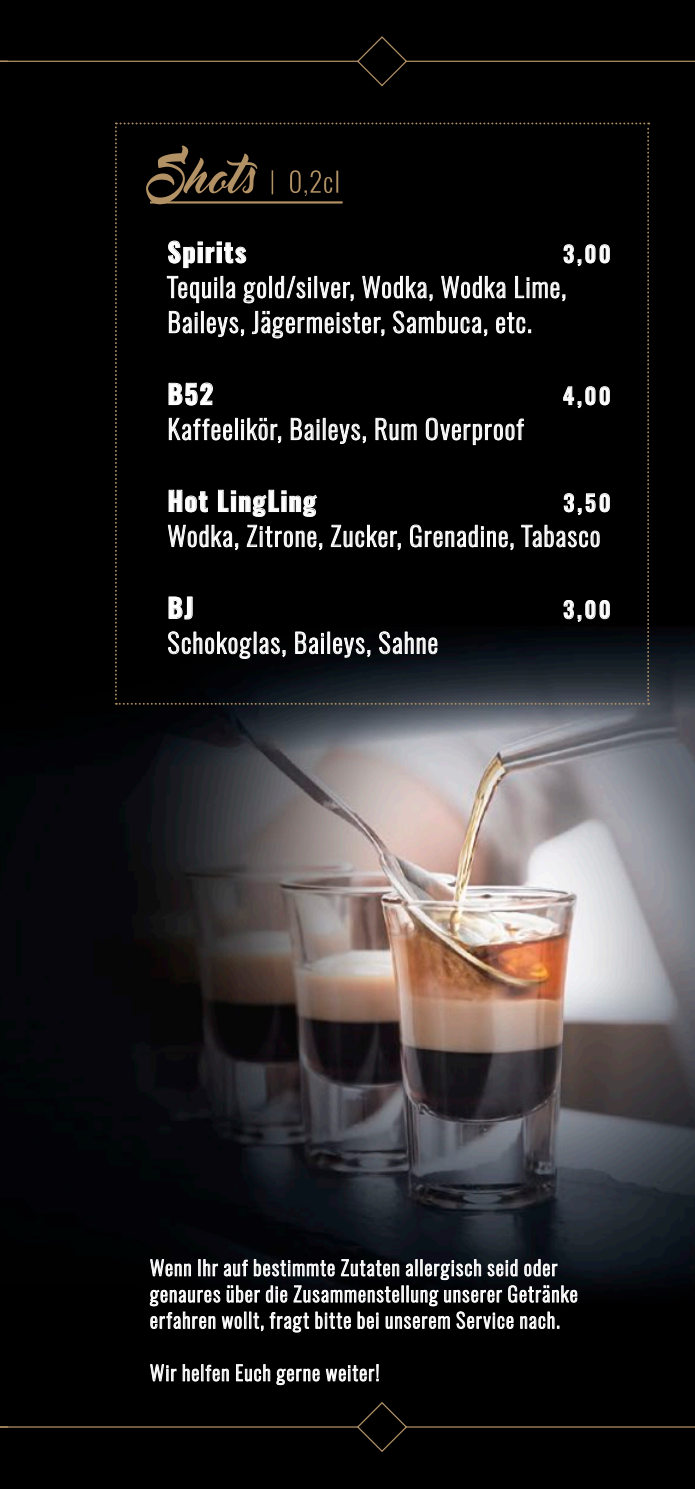
<style>
.page{position:relative;width:695px;height:1489px;background:#fff}
.page>*{position:absolute;margin:0;border:0;box-sizing:border-box;transform-origin:0 0}
.t1{font:300 26.25px/35px "Oswald";letter-spacing:.045em;color:#fff}
.t2{font:700 26.25px "Oswald";letter-spacing:.05em;color:#fff}
.t3{font:500 22px "Oswald";letter-spacing:.135em;color:#fff}
.t4{font:300 20px/26.2px "Oswald";letter-spacing:.055em;color:#fff}
</style>
<div class="page">
<img style="left:0;top:0;width:694px;height:1488px">
<svg style="left:150px;top:1259px;width:41px;height:17px"></svg>
<svg style="left:198px;top:1259px;width:20px;height:16px"></svg>
<svg style="left:224px;top:1259px;width:23px;height:17px"></svg>
<svg style="left:254px;top:1259px;width:80px;height:17px"></svg>
<svg style="left:341px;top:1259px;width:58px;height:17px"></svg>
<svg style="left:406px;top:1259px;width:75px;height:20px"></svg>
<svg style="left:487px;top:1259px;width:30px;height:17px"></svg>
<svg style="left:524px;top:1259px;width:33px;height:17px"></svg>
<svg style="left:150px;top:1289px;width:70px;height:16px"></svg>
<svg style="left:227px;top:1285px;width:33px;height:17px"></svg>
<svg style="left:266px;top:1285px;width:21px;height:17px"></svg>
<svg style="left:294px;top:1285px;width:144px;height:20px;background:#525354"></svg>
<svg style="left:444px;top:1289px;width:57px;height:13px"></svg>
<svg style="left:508px;top:1285px;width:69px;height:17px"></svg>
<svg style="left:151px;top:1311px;width:64px;height:17px"></svg>
<svg style="left:222px;top:1311px;width:41px;height:19px"></svg>
<svg style="left:270px;top:1312px;width:39px;height:20px"></svg>
<svg style="left:315px;top:1311px;width:35px;height:17px"></svg>
<svg style="left:358px;top:1311px;width:20px;height:17px"></svg>
<svg style="left:386px;top:1316px;width:63px;height:12px"></svg>
<svg style="left:456px;top:1311px;width:57px;height:17px"></svg>
<svg style="left:520px;top:1311px;width:39px;height:17px"></svg>
<svg style="left:150px;top:1364px;width:26px;height:16px"></svg>
<svg style="left:183px;top:1364px;width:45px;height:17px"></svg>
<svg style="left:236px;top:1364px;width:34px;height:17px"></svg>
<svg style="left:276px;top:1368px;width:43px;height:16px"></svg>
<svg style="left:326px;top:1364px;width:52px;height:17px"></svg>
<hr style="left:406px;top:61px;width:288px;height:1px;background:#b29165">
<svg style="left:356px;top:35px;width:52px;height:52px;background:#0b0906"></svg>
<hr style="left:0;top:61px;width:358px;height:1px;background:#b29165">
<hr style="left:406px;top:1426px;width:288px;height:1px;background:#b29165">
<svg style="left:356px;top:1400px;width:52px;height:52px;background:#0b0906"></svg>
<hr style="left:0;top:1426px;width:358px;height:1px;background:#b29165">
<svg style="left:115px;top:123px;width:534px;height:581px;background:#0f0f0f"></svg>
<p class="t2" style="left:167px;top:238px;width:80px">Spirits</p>
<p class="t3" style="left:563px;top:242px;width:49px">3,00</p>
<p class="t1" style="left:167px;top:266px;width:400px">Tequila gold/silver, Wodka, Wodka Lime,<br>Baileys, Jägermeister, Sambuca, etc.</p>
<p class="t2" style="left:167px;top:380px;width:47px">B52</p>
<p class="t3" style="left:562px;top:384px;width:49px">4,00</p>
<p class="t1" style="left:167px;top:408px;width:357px">Kaffeelikör, Baileys, Rum Overproof</p>
<p class="t2" style="left:167px;top:487px;width:150px">Hot LingLing</p>
<p class="t3" style="left:563px;top:491px;width:48px">3,50</p>
<p class="t1" style="left:167px;top:515px;width:434px">Wodka, Zitrone, Zucker, Grenadine, Tabasco</p>
<p class="t2" style="left:167px;top:594px;width:28px">BJ</p>
<p class="t3" style="left:563px;top:598px;width:49px">3,00</p>
<p class="t1" style="left:167px;top:622px;width:272px">Schokoglas, Baileys, Sahne</p>
<p class="t4" style="left:150px;top:1252px;width:429px">Wenn Ihr auf bestimmte Zutaten allergisch seid oder genaures über die Zusammenstellung unserer Getränke erfahren wollt, fragt bitte bei unserem Service nach.</p>
<p class="t4" style="left:150px;top:1357px;width:231px">Wir helfen Euch gerne weiter!</p>
</div>
